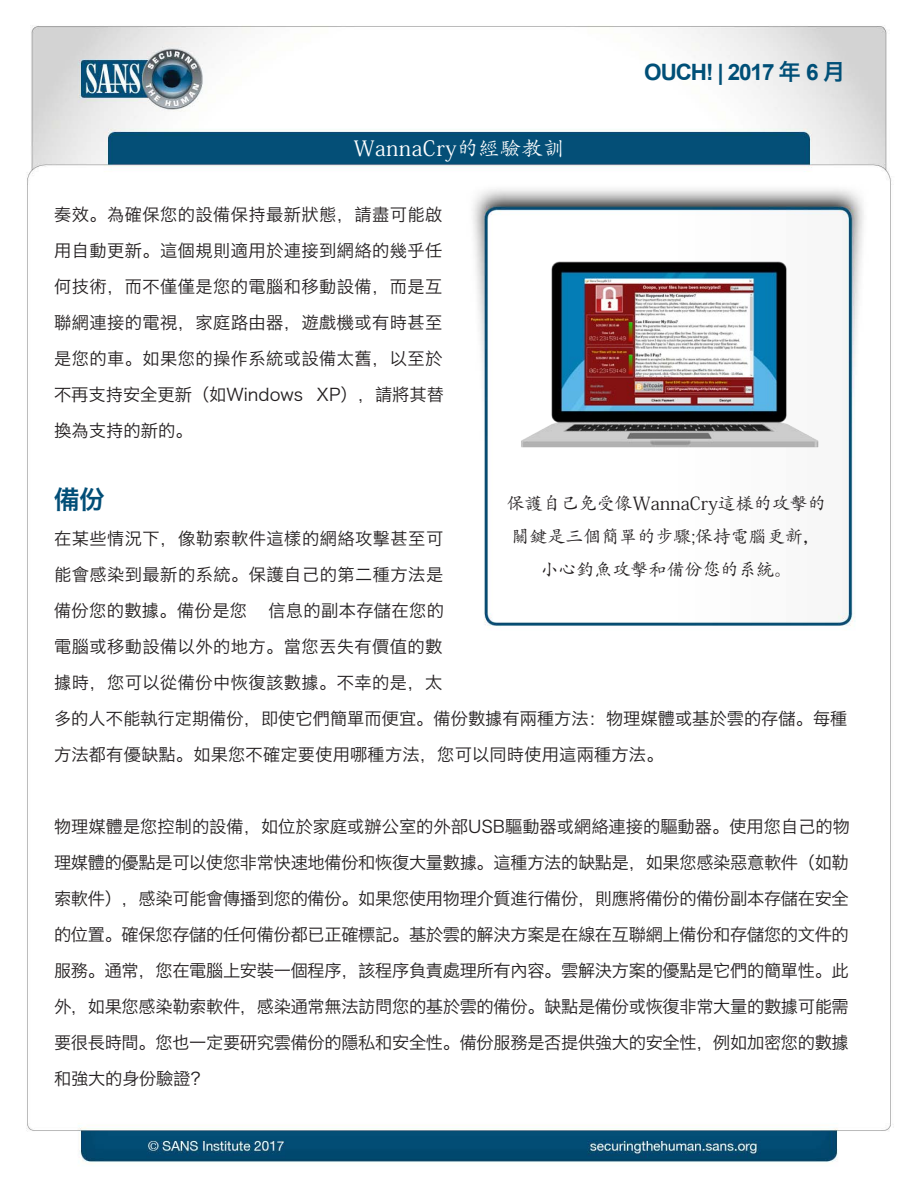
<style>
.page{position:relative;width:918px;height:1188px;background:#fff}
.page>*{position:absolute;margin:0;border:0;box-sizing:border-box;transform-origin:0 0}
.MainText{font:25.5px "Hiragino Sans GB W6";color:#024e77}
.t1{font:700 22.5px "Arial";letter-spacing:-.05em;color:#004f77}
.t2{font:21px "Adobe Kaiti Std";letter-spacing:.025em;color:#fff}
.t3{font:18px/33px "Adobe Kaiti Std";color:#231f20;text-align:center}
.MainText-2{font:17.25px/36px "Hiragino Sans GB W3";letter-spacing:.025em;color:#231f20;text-align:right}
.MainText-3{font:17.25px/36px "Hiragino Sans GB W3";color:#231f20}
.s1{font-family:"Hiragino Sans GB W6";font-weight:400}
</style>
<div class="page">
<img style="left:26px;top:25px;width:865px;height:1139px">
<img style="left:500px;top:230px;width:337px;height:253px">
<p class="t2" style="left:354px;top:136px;width:212px">WannaCry的經驗教訓</p>
<p class="MainText-2" style="left:54px;top:196px;width:392px">奏效。為確保您的設備保持最新狀態，請盡可能啟用自動更新。這個規則適用於連接到網絡的幾乎任何技術，而不僅僅是您的電腦和移動設備，而是互聯網連接的電視，家庭路由器，遊戲機或有時甚至是您的車。如果您的操作系統或設備太舊，以至於<br>XP），請將其替</p>
<p class="MainText-3" style="left:54px;top:376px;width:251px">不再支持安全更新（如Windows換為支持的新的。</p>
<h2 class="t1" style="left:644px;top:58px;width:202px">OUCH! | 2017 <span class="s1">年 月</span>6</h2>
<p class="MainText" style="left:54px;top:482px;width:53px">備份</p>
<p class="MainText-2" style="left:54px;top:520px;width:391px">在某些情況下，像勒索軟件這樣的網絡攻擊甚至可能會感染到最新的系統。保護自己的第二種方法是信息的副本存儲在您的</p>
<p class="t3" style="left:507px;top:487px;width:320px">保護自己免受像WannaCry這樣的攻擊的關鍵是三個簡單的步驟;保持電腦更新，小心釣魚攻擊和備份您的系統。</p>
<p class="MainText-2" style="left:54px;top:592px;width:795px;text-align:left">備份您的數據。備份是您<br>電腦或移動設備以外的地方。當您丟失有價值的數<br>據時，您可以從備份中恢復該數據。不幸的是，太<br>多的人不能執行定期備份，即使它們簡單而便宜。備份數據有兩種方法：物理媒體或基於雲的存儲。每種方法都有優缺點。如果您不確定要使用哪種方法，您可以同時使用這兩種方法。</p>
<p class="MainText-2" style="left:54px;top:808px;width:798px;text-align:justify">物理媒體是您控制的設備，如位於家庭或辦公室的外部USB驅動器或網絡連接的驅動器。使用您自己的物理媒體的優點是可以使您非常快速地備份和恢復大量數據。這種方法的缺點是，如果您感染惡意軟件（如勒索軟件），感染可能會傳播到您的備份。如果您使用物理介質進行備份，則應將備份的備份副本存儲在安全的位置。確保您存儲的任何備份都已正確標記。基於雲的解決方案是在線在互聯網上備份和存儲您的文件的服務。通常，您在電腦上安裝一個程序，該程序負責處理所有內容。雲解決方案的優點是它們的簡單性。此外，如果您感染勒索軟件，感染通常無法訪問您的基於雲的備份。缺點是備份或恢復非常大量的數據可能需要很長時間。您也一定要研究雲備份的隱私和安全性。備份服務是否提供強大的安全性，例如加密您的數據和強大的身份驗證?</p>
</div>
